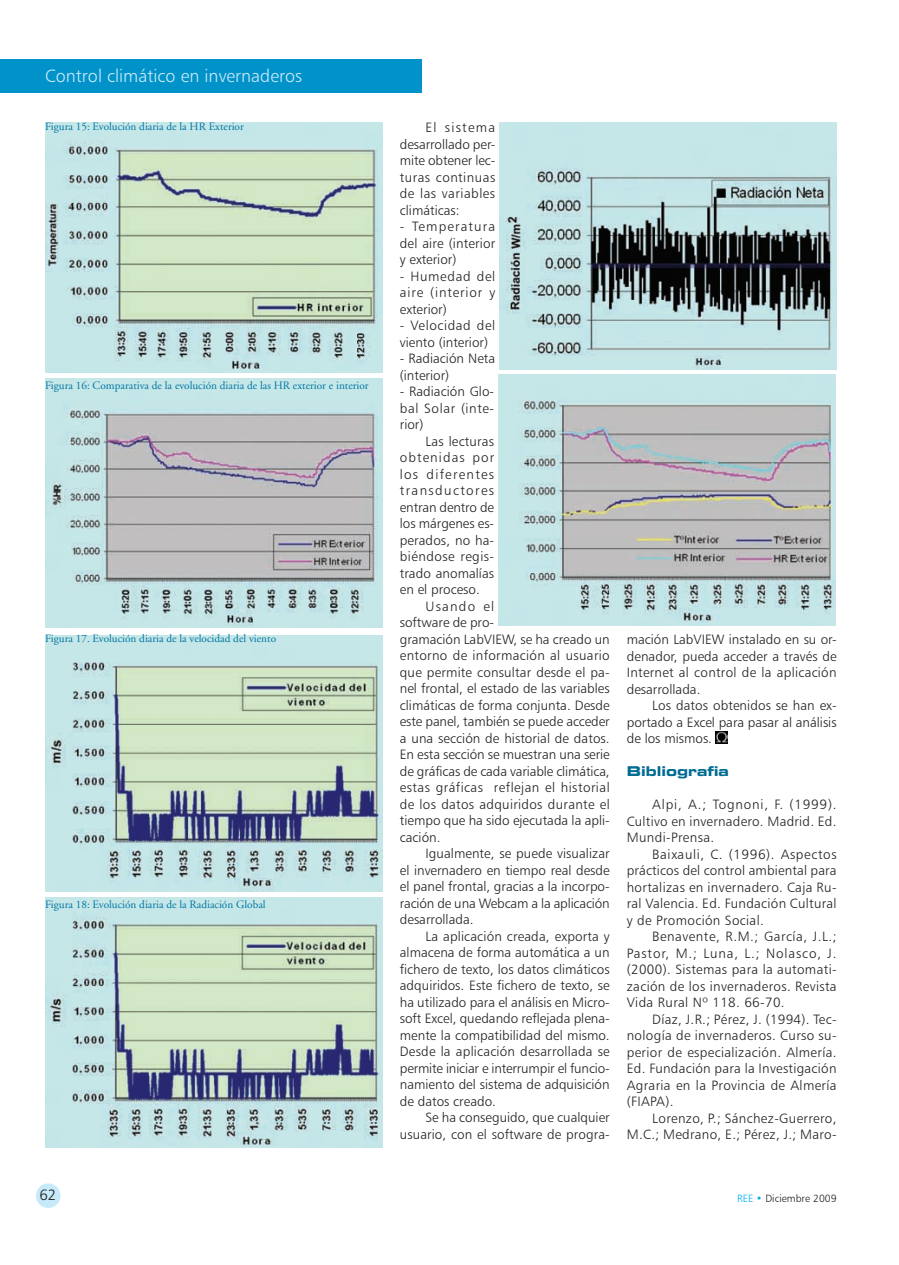
<style>
.page{position:relative;width:899px;height:1265px;background:#fff}
.page>*{position:absolute;margin:0;border:0;box-sizing:border-box;transform-origin:0 0}
.t1{font:18px "Humanist 777 BT Light B";color:#c6eafa}
.t2{font:15px "Humanist 777 BT Light B";color:#231f20}
.t3{font:13.5px/16.5px "Humanist 777 BT Light B";letter-spacing:.005em;color:#231f20;text-align:justify}
.t4{font:13.5px/16.5px "Humanist 777 BT Light B";letter-spacing:.025em;color:#231f20;text-align:right}
.t5{font:13.5px "Eurostile Bold Extended Two";color:#006c92}
.t6{font:11.25px "Adobe Garamond";color:#0076a3}
.t7{font:10.5px "Humanist 777 BT Light B";color:#231f20}
.s1{color:#00aeef}
</style>
<div class="page">
<div style="left:36px;top:1183px;width:24px;height:25px;background:#c6eafa;border-radius:50%"></div>
<div style="left:0;top:60px;width:422px;height:33px;background:#0092c8"></div>
<svg style="left:715px;top:731px;width:12px;height:12px"></svg>
<img style="left:45px;top:122px;width:337px;height:251px">
<img style="left:45px;top:378px;width:337px;height:249px">
<img style="left:45px;top:636px;width:337px;height:256px">
<img style="left:45px;top:897px;width:337px;height:250px">
<img style="left:499px;top:122px;width:337px;height:247px">
<img style="left:498px;top:374px;width:337px;height:251px">
<h1 class="t1" style="left:45px;top:68px;width:258px">Control climático en invernaderos</h1>
<p class="t6" style="left:45px;top:122px;width:200px">Figura 15: Evolución diaria de la HR Exterior</p>
<p class="t6" style="left:45px;top:381px;width:325px">Figura 16: Comparativa de la evolución diaria de las HR exterior e interior</p>
<p class="t6" style="left:45px;top:634px;width:232px">Figura 17. Evolución diaria de la velocidad del viento</p>
<p class="t6" style="left:45px;top:900px;width:222px">Figura 18: Evolución diaria de la Radiación Global</p>
<p class="t3" style="left:400px;top:120px;width:97px;text-indent:26px">El sistema desarrollado per&shy;mite obtener lec&shy;turas continuas de las variables climáticas:</p>
<p class="t3" style="left:400px;top:219px;width:97px">- Temperatura del aire (interior y exterior)</p>
<p class="t3" style="left:400px;top:269px;width:97px">- Humedad del aire (interior y exterior)</p>
<p class="t3" style="left:400px;top:318px;width:97px">- Velocidad del viento (interior)</p>
<p class="t3" style="left:400px;top:351px;width:97px">- Radiación Neta (interior)</p>
<p class="t3" style="left:400px;top:384px;width:96px">- Radiación Glo&shy;bal Solar (inte&shy;rior)</p>
<p class="t3" style="left:400px;top:434px;width:96px;text-indent:26px">Las lecturas obtenidas por los diferentes transductores entran dentro de los márgenes es&shy;perados, no ha&shy;biéndose regis&shy;trado anomalías en el proceso.</p>
<p class="t3" style="left:400px;top:599px;width:211px;text-align:left;text-indent:26px">Usando el<br>software de pro-<br>gramación LabVIEW, se ha creado un entorno de información al usuario que permite consultar desde el pa&shy;nel frontal, el estado de las variables climáticas de forma conjunta. Desde este panel, también se puede acceder a una sección de historial de datos.<br>En esta sección se muestran una serie de gráficas de cada variable climática, estas gráficas reflejan el historial de los datos adquiridos durante el tiempo que ha sido ejecutada la apli&shy;cación.</p>
<p class="t3" style="left:400px;top:846px;width:211px;text-indent:26px">Igualmente, se puede visualizar el invernadero en tiempo real desde el panel frontal, gracias a la incorpo&shy;ración de una Webcam a la aplicación desarrollada.</p>
<p class="t3" style="left:400px;top:929px;width:211px;text-indent:26px">La aplicación creada, exporta y almacena de forma automática a un fichero de texto, los datos climáticos adquiridos. Este fichero de texto, se ha utilizado para el análisis en Micro&shy;soft Excel, quedando reflejada plena&shy;mente la compatibilidad del mismo.<br>Desde la aplicación desarrollada se permite iniciar e interrumpir el funcio&shy;namiento del sistema de adquisición de datos creado.</p>
<p class="t3" style="left:400px;top:1110px;width:211px;text-align:right">Se ha conseguido, que cualquier usuario, con el software de progra-</p>
<p class="t3" style="left:626px;top:632px;width:211px">mación LabVIEW instalado en su or&shy;denador, pueda acceder a través de Internet al control de la aplicación desarrollada.</p>
<p class="t3" style="left:626px;top:698px;width:211px;text-indent:26px">Los datos obtenidos se han ex&shy;portado a Excel para pasar al análisis de los mismos.</p>
<p class="t5" style="left:626px;top:766px;width:104px">Bibliografia</p>
<p class="t3" style="left:626px;top:797px;width:211px;text-indent:26px">Alpi, A.; Tognoni, F. (1999).<br>Cultivo en invernadero. Madrid. Ed.<br>Mundi-Prensa.</p>
<p class="t3" style="left:626px;top:847px;width:211px;text-indent:26px">Baixauli, C. (1996). Aspectos prácticos del control ambiental para hortalizas en invernadero. Caja Ru&shy;ral Valencia. Ed. Fundación Cultural y de Promoción Social.</p>
<p class="t3" style="left:626px;top:929px;width:211px;text-indent:26px">Benavente, R.M.; García, J.L.; Pastor, M.; Luna, L.; Nolasco, J. (2000). Sistemas para la automati&shy;zación de los invernaderos. Revista Vida Rural Nº 118. 66-70.</p>
<p class="t3" style="left:626px;top:1012px;width:211px;text-indent:26px">Díaz, J.R.; Pérez, J. (1994). Tec&shy;nología de invernaderos. Curso su&shy;perior de especialización. Almería.<br>Ed. Fundación para la Investigación Agraria en la Provincia de Almería (FIAPA).</p>
<p class="t4" style="left:626px;top:1111px;width:211px">Lorenzo, P.; Sánchez-Guerrero,<br>M.C.; Medrano, E.; Pérez, J.; Maro-</p>
<p class="t2" style="left:40px;top:1188px;width:18px">62</p>
<p class="t7" style="left:737px;top:1194px;width:101px"><span class="s1">REE •</span> Diciembre 2009</p>
</div>
